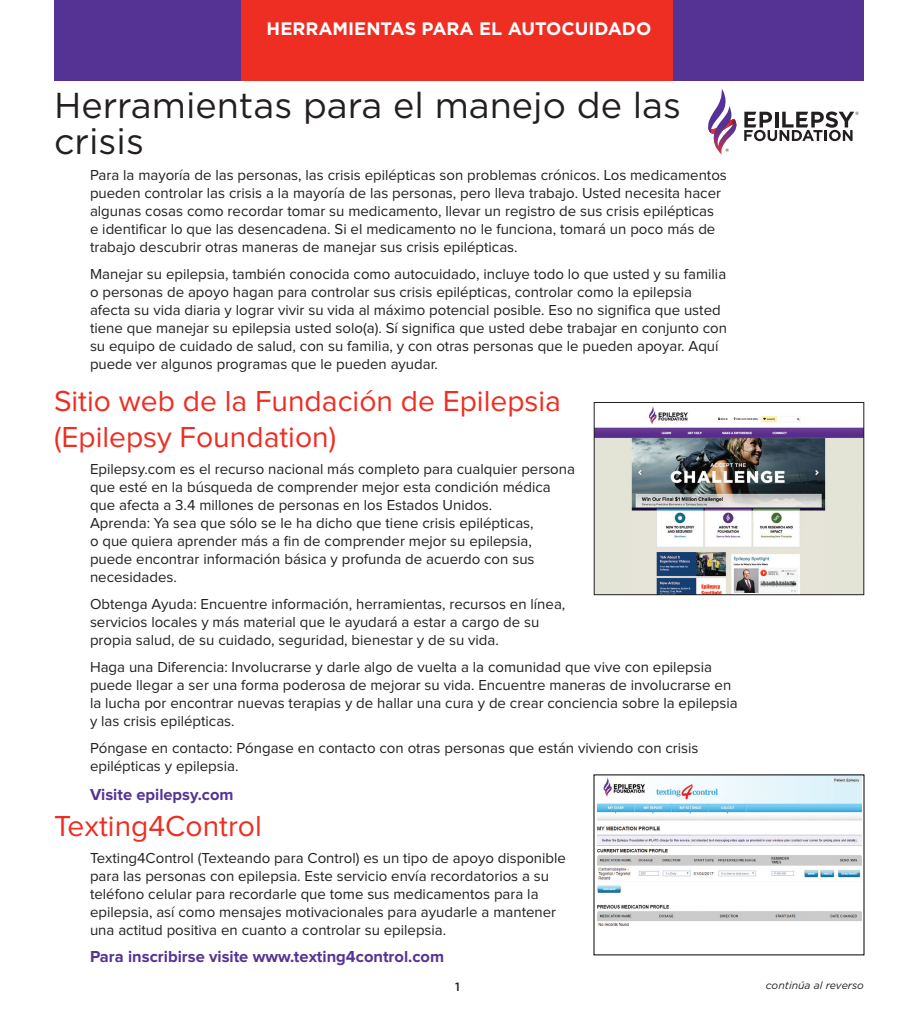
<style>
.page{position:relative;width:918px;height:1026px;background:#fff}
.page>*{position:absolute;margin:0;border:0;box-sizing:border-box;transform-origin:0 0}
.Heads{font:36px/36px "Gotham";color:#231f20}
.Subhead{font:30px/36px "Proxima Nova";color:#ee2e22}
.t1{font:700 18px "Gotham";color:#fff}
.text{font:700 16.5px "Proxima Nova";color:#553394}
.secondary_subheads{font:700 16.5px "Proxima Nova";color:#553394}
.text-2{font:15px/18px "Proxima Nova";color:#231f20}
.t2{font:500 12px "Gotham";color:#231f20}
.t3{font:italic 10.5px "Gotham";color:#231f20}
</style>
<div class="page">
<div style="left:54px;top:0;width:810px;height:81px;background:#553394"></div>
<div style="left:242px;top:0;width:432px;height:81px;background:#ee2e22"></div>
<svg style="left:708px;top:88px;width:29px;height:67px"></svg>
<svg style="left:744px;top:111px;width:115px;height:30px"></svg>
<img style="left:596px;top:406px;width:266px;height:187px">
<div style="left:594px;top:402px;width:270px;height:193px;border:1px solid #231f20"></div>
<img style="left:597px;top:777px;width:265px;height:149px">
<p class="t1" style="left:267px;top:17px;width:386px">HERRAMIENTAS PARA EL AUTOCUIDADO</p>
<p class="Heads" style="left:54px;top:86px;width:629px">Herramientas para el manejo de las crisis</p>
<p class="text-2" style="left:90px;top:167px;width:638px">Para la mayoría de las personas, las crisis epilépticas son problemas crónicos. Los medicamentos pueden controlar las crisis a la mayoría de las personas, pero lleva trabajo. Usted necesita hacer algunas cosas como recordar tomar su medicamento, llevar un registro de sus crisis epilépticas<br>e identificar lo que las desencadena. Si el medicamento no le funciona, tomará un poco más de trabajo descubrir otras maneras de manejar sus crisis epilépticas.</p>
<p class="text-2" style="left:90px;top:266px;width:639px">Manejar su epilepsia, también conocida como autocuidado, incluye todo lo que usted y su familia o personas de apoyo hagan para controlar sus crisis epilépticas, controlar como la epilepsia afecta su vida diaria y lograr vivir su vida al máximo potencial posible. Eso no significa que usted tiene que manejar su epilepsia usted solo(a). Sí significa que usted debe trabajar en conjunto con su equipo de cuidado de salud, con su familia, y con otras personas que le pueden apoyar. Aquí puede ver algunos programas que le pueden ayudar.</p>
<p class="Subhead" style="left:54px;top:384px;width:509px">Sitio web de la Fundación de Epilepsia (Epilepsy Foundation)</p>
<p class="text-2" style="left:90px;top:461px;width:487px">Epilepsy.com es el recurso nacional más completo para cualquier persona que esté en la búsqueda de comprender mejor esta condición médica que afecta a 3.4 millones de personas en los Estados Unidos.</p>
<p class="text-2" style="left:90px;top:515px;width:446px">Aprenda: Ya sea que sólo se le ha dicho que tiene crisis epilépticas, o que quiera aprender más a fin de comprender mejor su epilepsia, puede encontrar información básica y profunda de acuerdo con sus necesidades.</p>
<p class="text-2" style="left:90px;top:596px;width:477px">Obtenga Ayuda: Encuentre información, herramientas, recursos en línea, servicios locales y más material que le ayudará a estar a cargo de su propia salud, de su cuidado, seguridad, bienestar y de su vida.</p>
<p class="text-2" style="left:90px;top:659px;width:649px">Haga una Diferencia: Involucrarse y darle algo de vuelta a la comunidad que vive con epilepsia puede llegar a ser una forma poderosa de mejorar su vida. Encuentre maneras de involucrarse en la lucha por encontrar nuevas terapias y de hallar una cura y de crear conciencia sobre la epilepsia y las crisis epilépticas.</p>
<p class="text-2" style="left:90px;top:740px;width:610px">Póngase en contacto: Póngase en contacto con otras personas que están viviendo con crisis epilépticas y epilepsia.</p>
<p class="secondary_subheads" style="left:90px;top:787px;width:145px">Visite epilepsy.com</p>
<p class="Subhead" style="left:54px;top:809px;width:209px">Texting4Control</p>
<p class="text-2" style="left:90px;top:850px;width:478px">Texting4Control (Texteando para Control) es un tipo de apoyo disponible para las personas con epilepsia. Este servicio envía recordatorios a su teléfono celular para recordarle que tome sus medicamentos para la epilepsia, así como mensajes motivacionales para ayudarle a mantener una actitud positiva en cuanto a controlar su epilepsia.</p>
<p class="text" style="left:90px;top:949px;width:356px">Para inscribirse visite www.texting4control.com</p>
<p class="t2" style="left:455px;top:979px;width:6px">1</p>
<p class="t3" style="left:766px;top:979px;width:100px">continúa al reverso</p>
</div>
